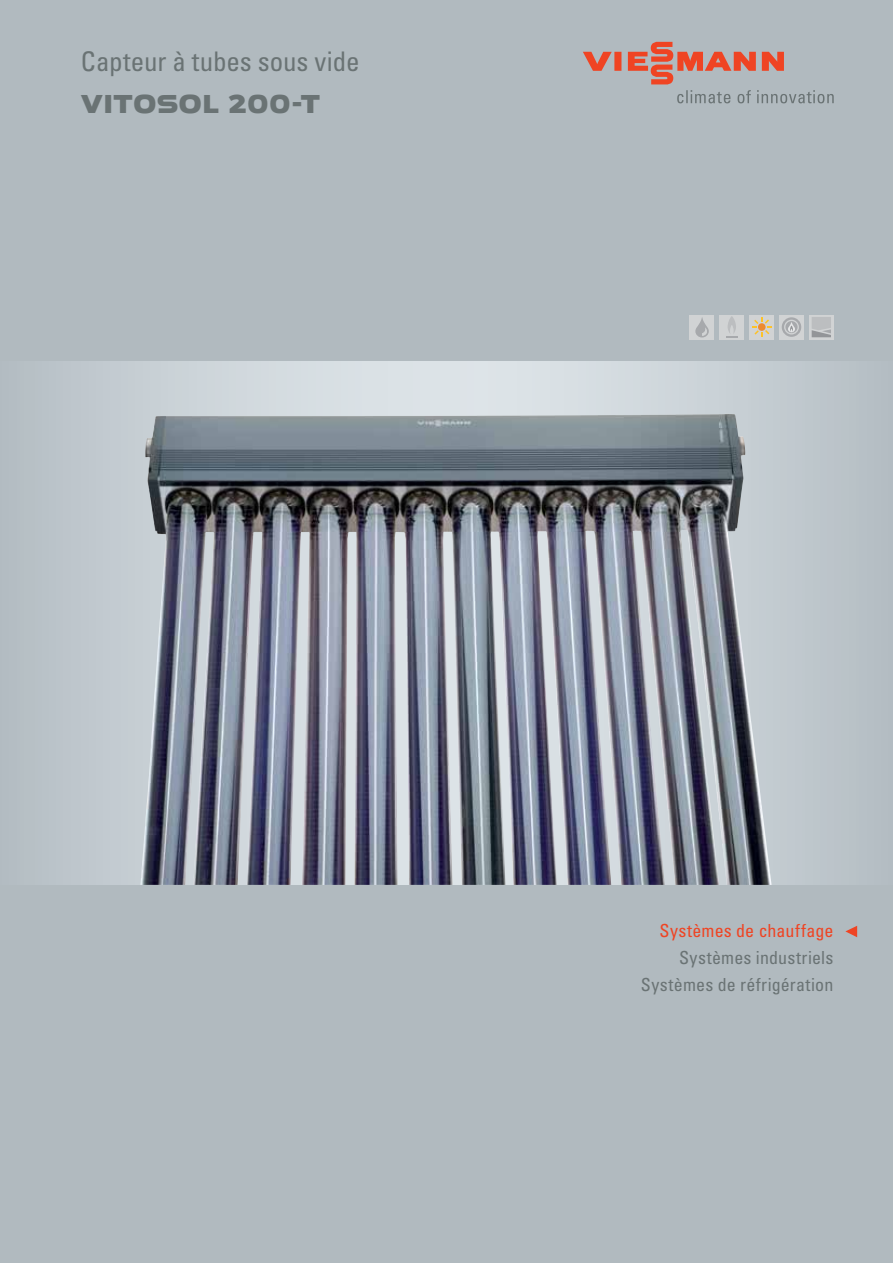
<style>
.page{position:relative;width:893px;height:1263px;background:#b1babf}
.page>*{position:absolute;margin:0;border:0;box-sizing:border-box;transform-origin:0 0}
.t1{font:condensed 27px "Univers LT Std";letter-spacing:-.005em;color:#6a7374}
.t2{font:27px "VIESSMANN Normal";letter-spacing:-.01em;color:#6a7374}
.t3{font:condensed 18px/27px "Univers LT Std";letter-spacing:.01em;color:#6a7374;text-align:right}
.t4{font:condensed 18px "Univers LT Std";letter-spacing:.01em;color:#ef4423}
</style>
<div class="page">
<svg style="left:56px;top:362px;width:778px;height:523px"></svg>
<img style="left:140px;top:414px;width:585px;height:471px">
<svg style="left:583px;top:42px;width:251px;height:61px"></svg>
<div style="left:720px;top:315px;width:24px;height:24px;background:#d1d3d4"></div>
<svg style="left:726px;top:316px;width:12px;height:22px"></svg>
<div style="left:690px;top:315px;width:24px;height:24px;background:#d1d3d4"></div>
<svg style="left:695px;top:317px;width:14px;height:20px"></svg>
<div style="left:809px;top:315px;width:24px;height:24px;background:linear-gradient(to bottom,#d1d3d4,#c5c7c9)"></div>
<svg style="left:812px;top:317px;width:19px;height:20px"></svg>
<div style="left:750px;top:315px;width:24px;height:24px;background:#d1d3d4"></div>
<svg style="left:752px;top:317px;width:19px;height:20px"></svg>
<div style="left:779px;top:315px;width:24px;height:24px;background:#d1d3d4"></div>
<svg style="left:782px;top:317px;width:19px;height:20px"></svg>
<svg style="left:784px;top:320px;width:15px;height:14px"></svg>
<svg style="left:845px;top:926px;width:12px;height:11px"></svg>
<h1 class="t1" style="left:81px;top:44px;width:280px">Capteur à tubes sous vide</h1>
<h1 class="t2" style="left:81px;top:86px;width:241px">VITOSOL 200-T</h1>
<p class="t4" style="left:659px;top:920px;width:176px">Systèmes de chauffage</p>
<p class="t3" style="left:641px;top:944px;width:194px">Systèmes industriels<br>Systèmes de réfrigération</p>
</div>
